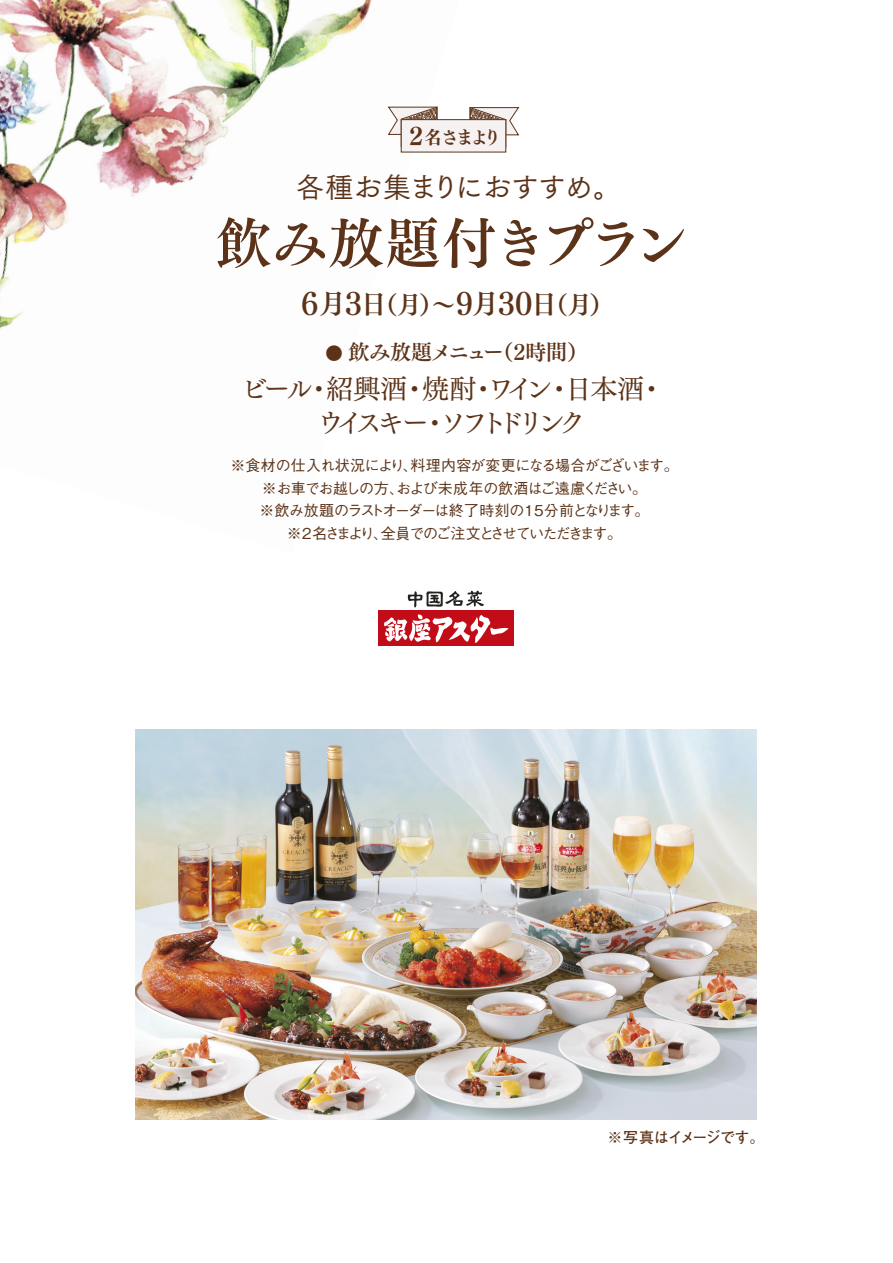
<style>
.page{position:relative;width:893px;height:1263px;background:#fff}
.page>*{position:absolute;margin:0;border:0;box-sizing:border-box;transform-origin:0 0}
.t1{font:54.9px "Tsuku Min Pro B";letter-spacing:-.025em;color:#5c3318}
.t2{font:28.5px "Tsuku Go Pro M";letter-spacing:-.04em;color:#5c3318}
.t3{font:27px/34.5px "Tsuku Min Pro M";letter-spacing:-.18em;color:#5c3318;text-align:center}
.t4{font:24.3px "Tsuku Min Pro B";color:#5c3318}
.t5{font:21px "Tsuku Min Pro B";letter-spacing:-.01em;color:#5c3318}
.t6{font:17.85px "Tsuku Min Pro E";letter-spacing:-.185em;color:#5c3318}
.t7{font:500 15px/22.5px "Gothic BBB Pr 6 N";letter-spacing:-.085em;color:#5c3318;text-align:center}
.t8{font:700 15px "Futo Go B101 Pr 6 N";letter-spacing:-.08em;color:#5c3318}
.s1{font-size:23.85px}
.s2{font-size:30.3px}
.s3{font-size:26.7px}
.s4{font-family:"Tsuku Min Pro R";font-size:18px}
</style>
<div class="page">
<img style="left:0;top:0;width:459px;height:506px">
<div style="left:378px;top:610px;width:136px;height:36px;background:#c20d19"></div>
<svg style="left:407px;top:590px;width:77px;height:17px"></svg>
<svg style="left:384px;top:614px;width:124px;height:29px"></svg>
<svg style="left:469px;top:107px;width:50px;height:41px"></svg>
<svg style="left:388px;top:106px;width:50px;height:41px"></svg>
<div style="left:401px;top:119px;width:105px;height:33px;background:#f7f2f2;border:1px solid #5c3318"></div>
<img style="left:135px;top:729px;width:621px;height:390px">
<p class="t6" style="left:409px;top:124px;width:94px"><span class="s1">2</span>名さまより</p>
<h2 class="t2" style="left:296px;top:163px;width:327px">各種お集まりにおすすめ。</h2>
<h1 class="t1" style="left:216px;top:200px;width:474px">飲み放題付きプラン</h1>
<h3 class="t4" style="left:301px;top:285px;width:314px"><span class="s2">6</span><span class="s3">月</span><span class="s2">3</span><span class="s3">日</span>（月）～<span class="s2">9</span><span class="s3">月</span><span class="s2">30</span><span class="s3">日</span>（月）</h3>
<h3 class="t5" style="left:325px;top:335px;width:265px"><span class="s4">●</span> 飲み放題メニュー（2時間）</h3>
<h3 class="t3" style="left:241px;top:368px;width:426px">ビール・紹興酒・焼酎・ワイン・日本酒・ウイスキー・ソフトドリンク</h3>
<p class="t7" style="left:230px;top:454px;width:450px">※食材の仕入れ状況により、料理内容が変更になる場合がございます。※お車でお越しの方、および未成年の飲酒はご遠慮ください。<br>※飲み放題のラストオーダーは終了時刻の15分前となります。<br>※2名さまより、全員でのご注文とさせていただきます。</p>
<p class="t8" style="left:608px;top:1125px;width:159px">※写真はイメージです。</p>
</div>
